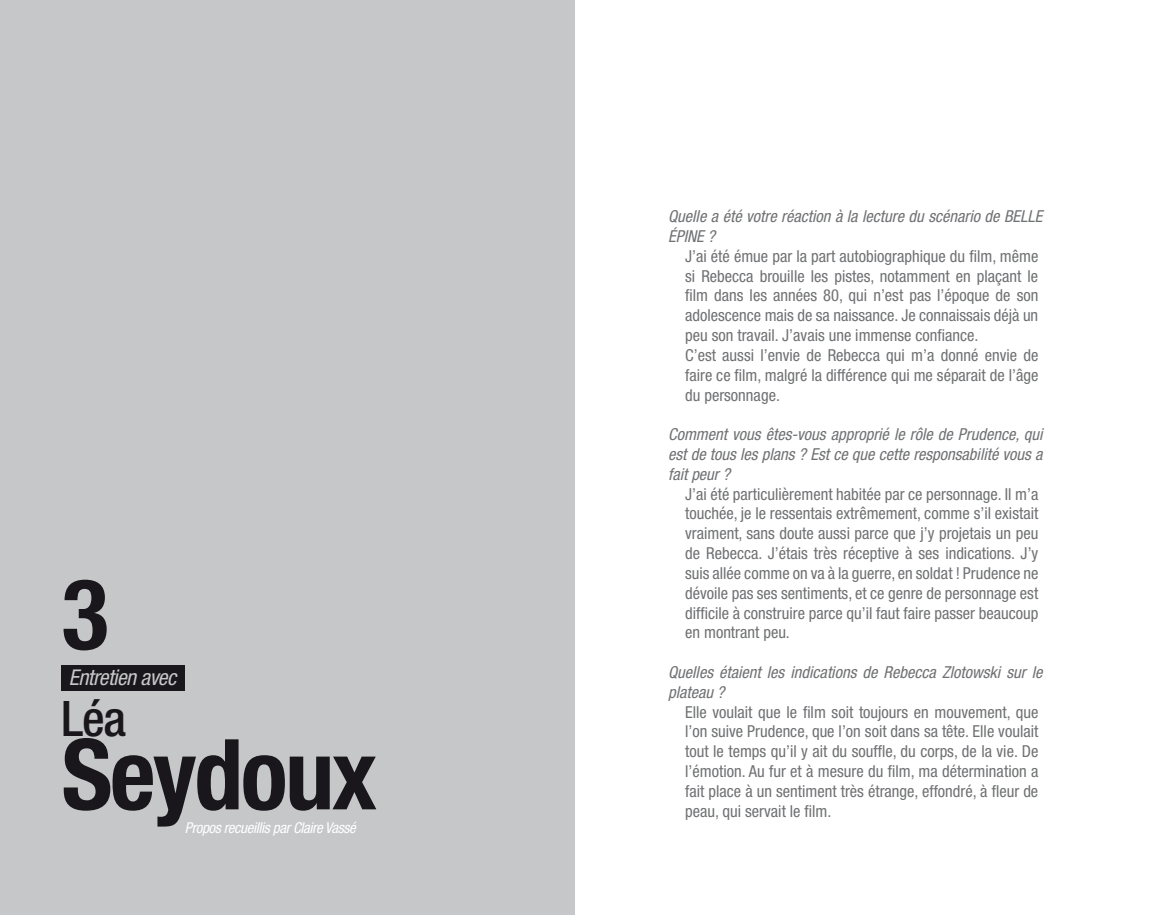
<style>
.page{position:relative;width:1149px;height:915px;background:#fff}
.page>*{position:absolute;margin:0;border:0;box-sizing:border-box;transform-origin:0 0}
.t1{font:700 condensed 97.95px "Helvetica Neue";letter-spacing:-.025em;color:#1a171c}
.t2{font:500 condensed 49.05px "Helvetica Neue";color:#1a171c}
.t3{font:italic condensed 21.75px "Helvetica Neue";letter-spacing:-.025em;color:#c6c7c9}
.t4{font:condensed 16.5px/19.8px "Helvetica Neue";color:#707173;text-align:justify}
.t5{font:italic condensed 16.5px/19.8px "Helvetica Neue";color:#707173}
.t6{font:italic condensed 15px "Helvetica Neue";letter-spacing:-.025em;color:#fff}
</style>
<div class="page">
<div style="left:0;top:0;width:574px;height:914px;background:#c6c7c9"></div>
<div style="left:62px;top:664px;width:123px;height:26px;background:#1a171c"></div>
<p class="t1" style="left:62px;top:554px;width:49px">3</p>
<p class="t3" style="left:69px;top:664px;width:109px">Entretien avec</p>
<p class="t2" style="left:62px;top:689px;width:66px">Léa</p>
<p class="t1" style="left:62px;top:714px;width:317px">Seydoux</p>
<p class="t6" style="left:185px;top:818px;width:172px">Propos recueillis par Claire Vassé</p>
<p class="t5" style="left:668px;top:206px;width:376px">Quelle a été votre réaction à la lecture du scénario de BELLE<br>ÉPINE ?</p>
<p class="t4" style="left:685px;top:246px;width:354px">J’ai été émue par la part autobiographique du film, même si Rebecca brouille les pistes, notamment en plaçant le film dans les années 80, qui n’est pas l’époque de son adolescence mais de sa naissance. Je connaissais déjà un peu son travail. J’avais une immense confiance.</p>
<p class="t4" style="left:685px;top:345px;width:354px">C’est aussi l’envie de Rebecca qui m’a donné envie de faire ce film, malgré la différence qui me séparait de l’âge du personnage.</p>
<p class="t5" style="left:668px;top:424px;width:376px;text-align:justify">Comment vous êtes-vous approprié le rôle de Prudence, qui est de tous les plans ? Est ce que cette responsabilité vous a fait peur ?</p>
<p class="t4" style="left:685px;top:483px;width:354px">J’ai été particulièrement habitée par ce personnage. Il m’a touchée, je le ressentais extrêmement, comme s’il existait vraiment, sans doute aussi parce que j’y projetais un peu de Rebecca. J’étais très réceptive à ses indications. J’y suis allée comme on va à la guerre, en soldat ! Prudence ne dévoile pas ses sentiments, et ce genre de personnage est difficile à construire parce qu’il faut faire passer beaucoup en montrant peu.</p>
<p class="t5" style="left:668px;top:662px;width:376px">Quelles étaient les indications de Rebecca Zlotowski sur le plateau ?</p>
<p class="t4" style="left:685px;top:701px;width:354px">Elle voulait que le film soit toujours en mouvement, que l’on suive Prudence, que l’on soit dans sa tête. Elle voulait tout le temps qu’il y ait du souffle, du corps, de la vie. De l’émotion. Au fur et à mesure du film, ma détermination a fait place à un sentiment très étrange, effondré, à fleur de peau, qui servait le film.</p>
</div>
